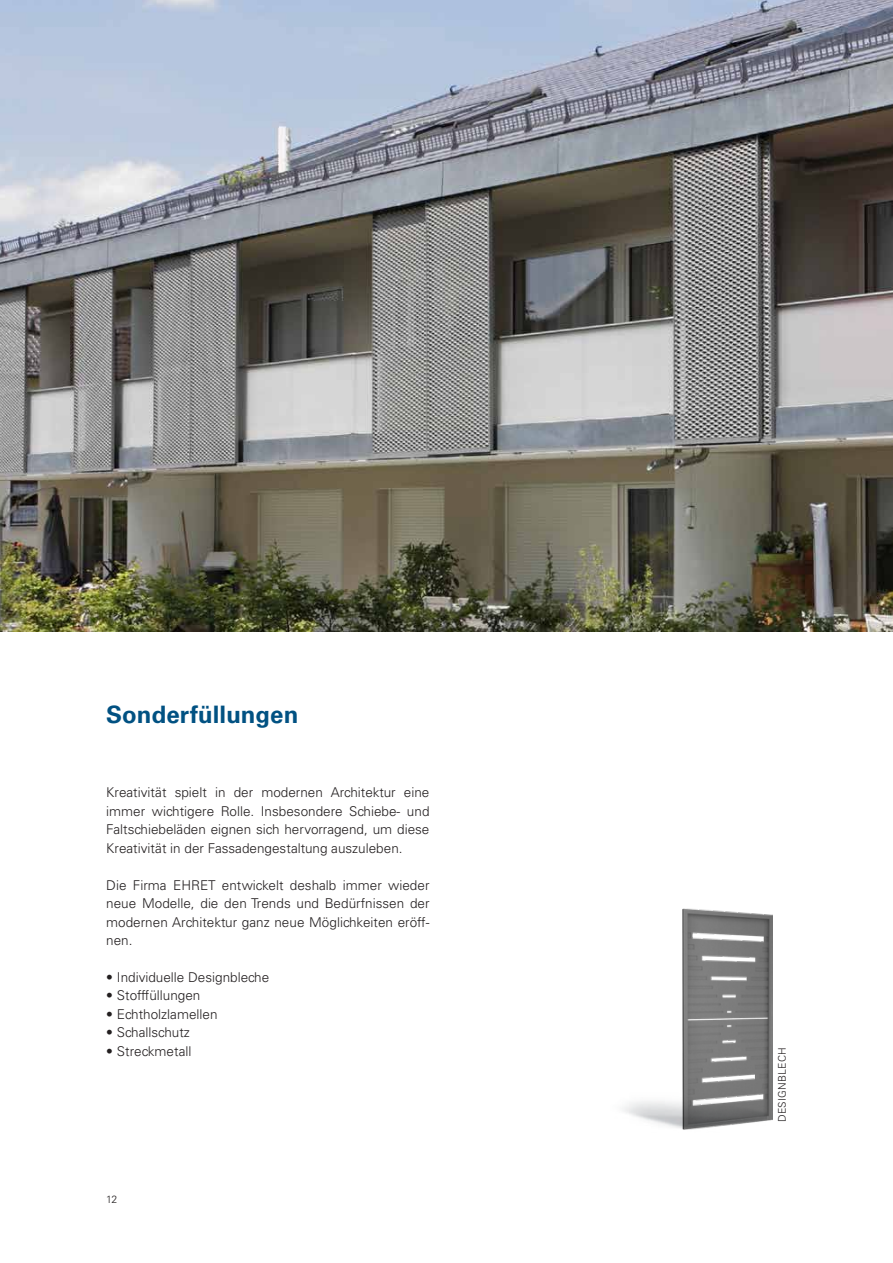
<style>
.page{position:relative;width:893px;height:1263px;background:#fff}
.page>*{position:absolute;margin:0;border:0;box-sizing:border-box;transform-origin:0 0}
.t1{font:700 24px "Univers LT Std";letter-spacing:.005em;color:#015182}
.t2{font:300 13.5px/18.5px "Univers LT Std";color:#231f20;text-align:justify}
.t3{font:300 10.5px "Univers LT Std";letter-spacing:.025em;color:#231f20}
</style>
<div class="page">
<img style="left:0;top:0;width:893px;height:631px">
<img style="left:682px;top:908px;width:91px;height:213px">
<img style="left:622px;top:1018px;width:144px;height:112px">
<h1 class="t1" style="left:106px;top:700px;width:194px">Sonderfüllungen</h1>
<p class="t2" style="left:106px;top:783px;width:325px">Kreativität spielt in der modernen Architektur eine immer wichtigere Rolle. Insbesondere Schiebe- und Faltschiebeläden eignen sich hervorragend, um diese Kreativität in der Fassadengestaltung auszuleben.</p>
<p class="t2" style="left:106px;top:876px;width:325px">Die Firma EHRET entwickelt deshalb immer wieder neue Modelle, die den Trends und Bedürfnissen der modernen Architektur ganz neue Möglichkeiten eröff&shy;nen.</p>
<p class="t2" style="left:106px;top:968px;width:165px">• Individuelle Designbleche</p>
<p class="t2" style="left:106px;top:986px;width:96px">• Stofffüllungen</p>
<p class="t2" style="left:106px;top:1005px;width:113px">• Echtholzlamellen</p>
<p class="t2" style="left:106px;top:1023px;width:85px">• Schallschutz</p>
<p class="t2" style="left:106px;top:1042px;width:87px">• Streckmetall</p>
<p class="t3" style="left:776px;top:1122px;width:76px;rotate:-90deg">DESIGNBLECH</p>
<p class="t3" style="left:106px;top:1193px;width:13px">12</p>
</div>
